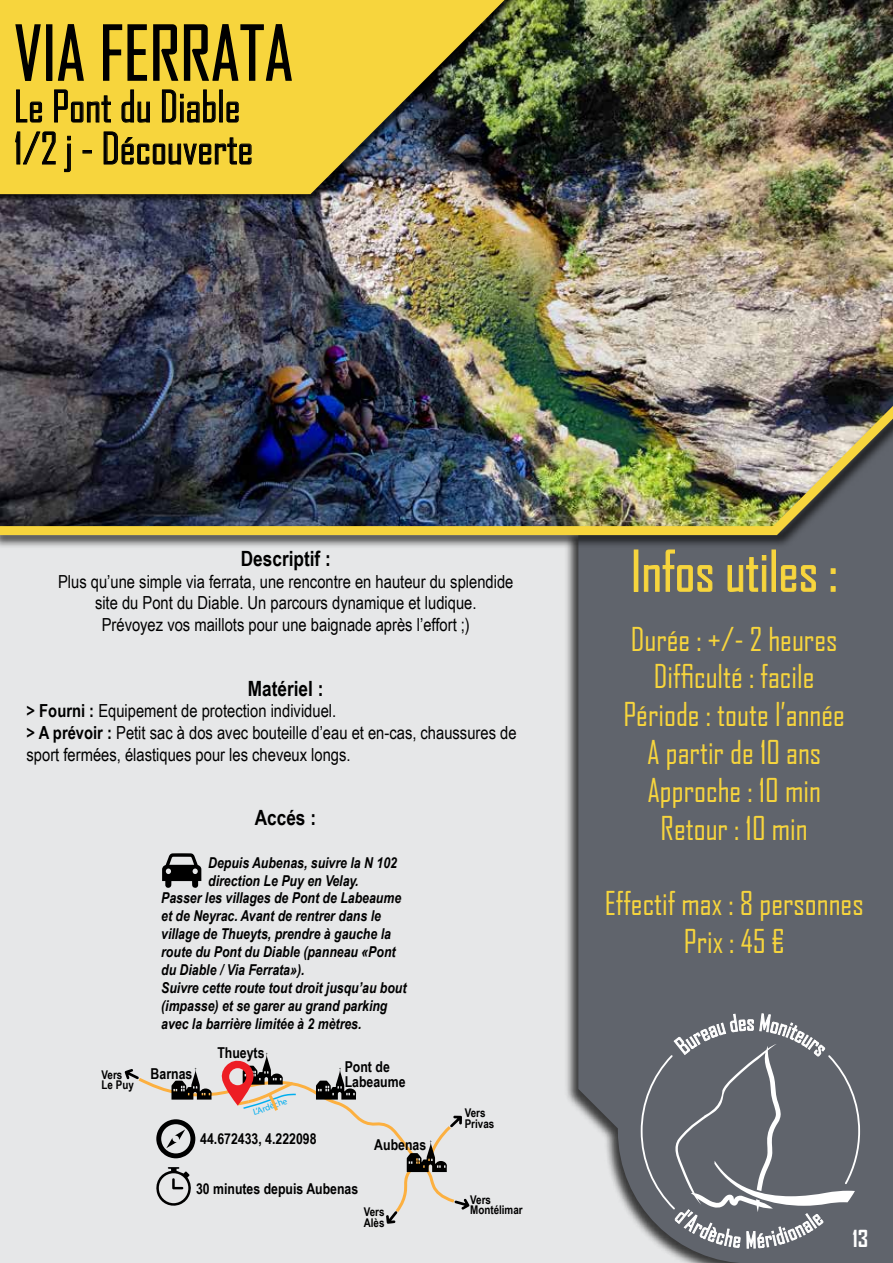
<style>
.page{position:relative;width:893px;height:1263px;background:#fff}
.page>*{position:absolute;margin:0;border:0;box-sizing:border-box;transform-origin:0 0}
.t1{font:72px "Agency FB";color:#000}
.t2{font:54px "Agency FB";color:#f7d53d}
.t3{font:42px/42px "Agency FB";color:#000}
.t4{font:31.5px/37.8px "Agency FB";color:#f7d53d;text-align:center}
.t5{font:700 22.5px "Agency FB";color:#fff}
.t6{font:700 21px "Arial Narrow";color:#000}
.t7{font:18px/21.6px "Arial Narrow";color:#000;text-align:center}
.t8{font:italic 700 15px "Arial Narrow";color:#000}
.t9{font:700 15px/15px "Arial Narrow";color:#000}
.t10{font:700 12px/10.5px "Arial Narrow";color:#000}
.s1{font-weight:700}
</style>
<div class="page">
<img style="left:0;top:0;width:893px;height:383px">
<div style="left:0;top:531px;width:893px;height:732px;background:#e6e7e8"></div>
<div style="left:564px;top:395px;width:329px;height:868px;background:#000;opacity:.75"></div>
<div style="left:578px;top:549px;width:315px;height:714px;background:#60646c"></div>
<svg style="left:641px;top:1007px;width:219px;height:256px"></svg>
<div style="left:0;top:0;width:536px;height:203px;background:#000;opacity:.75"></div>
<img style="left:0;top:0;width:505px;height:194px">
<div style="left:0;top:391px;width:893px;height:158px;background:#000;opacity:.75"></div>
<img style="left:0;top:383px;width:893px;height:157px">
<svg style="left:162px;top:853px;width:39px;height:35px"></svg>
<div style="left:46px;top:24px;width:6px;height:57px;border:2px solid #000"></div>
<svg style="left:57px;top:23px;width:28px;height:59px"></svg>
<svg style="left:102px;top:23px;width:191px;height:59px"></svg>
<svg style="left:14px;top:23px;width:28px;height:100px"></svg>
<svg style="left:54px;top:89px;width:57px;height:34px"></svg>
<svg style="left:121px;top:89px;width:29px;height:34px"></svg>
<svg style="left:162px;top:89px;width:54px;height:34px"></svg>
<svg style="left:226px;top:101px;width:13px;height:22px"></svg>
<svg style="left:15px;top:131px;width:41px;height:34px"></svg>
<svg style="left:64px;top:136px;width:7px;height:36px"></svg>
<svg style="left:83px;top:151px;width:8px;height:2px"></svg>
<svg style="left:103px;top:131px;width:149px;height:34px"></svg>
<div style="left:634px;top:550px;width:4px;height:42px;border:1px solid #f7d53d"></div>
<svg style="left:644px;top:549px;width:69px;height:43px"></svg>
<svg style="left:727px;top:555px;width:39px;height:37px"></svg>
<div style="left:762px;top:565px;width:4px;height:27px;border:1px solid #f7d53d"></div>
<div style="left:772px;top:550px;width:4px;height:42px;border:1px solid #f7d53d"></div>
<svg style="left:781px;top:565px;width:35px;height:27px"></svg>
<svg style="left:831px;top:568px;width:4px;height:6px"></svg>
<svg style="left:831px;top:586px;width:4px;height:6px"></svg>
<svg style="left:125px;top:1053px;width:345px;height:171px"></svg>
<h1 class="t1" style="left:14px;top:23px;width:281px">VIA FERRATA</h1>
<h3 class="t3" style="left:14px;top:88px;width:241px">Le Pont du Diable<br>1/2 j - Découverte</h3>
<p class="t6" style="left:241px;top:551px;width:91px">Descriptif :</p>
<p class="t7" style="left:58px;top:572px;width:457px">Plus qu’une simple via ferrata, une rencontre en hauteur du splendide site du Pont du Diable. Un parcours dynamique et ludique.<br>Prévoyez vos maillots pour une baignade après l’effort ;)</p>
<p class="t6" style="left:248px;top:680px;width:77px">Matériel :</p>
<p class="t7" style="left:27px;top:702px;width:491px;text-align:left"><span class="s1">&gt; Fourni :</span> Equipement de protection individuel.<br><span class="s1">&gt; A prévoir :</span> Petit sac à dos avec bouteille d’eau et en-cas, chaussures de sport fermées, élastiques pour les cheveux longs.</p>
<p class="t6" style="left:255px;top:810px;width:63px">Accés :</p>
<p class="t10" style="left:102px;top:1070px;width:34px">Vers<br>Le Puy</p>
<p class="t8" style="left:208px;top:857px;width:190px">Depuis Aubenas, suivre la N 102</p>
<p class="t8" style="left:208px;top:875px;width:152px">direction Le Puy en Velay.</p>
<p class="t8" style="left:161px;top:892px;width:241px">Passer les villages de Pont de Labeaume</p>
<p class="t8" style="left:161px;top:910px;width:221px">et de Neyrac. Avant de rentrer dans le</p>
<p class="t8" style="left:161px;top:928px;width:231px">village de Thueyts, prendre à gauche la</p>
<p class="t8" style="left:161px;top:946px;width:236px">route du Pont du Diable (panneau «Pont</p>
<p class="t8" style="left:161px;top:964px;width:145px">du Diable / Via Ferrata»).</p>
<p class="t8" style="left:161px;top:982px;width:247px">Suivre cette route tout droit jusqu’au bout</p>
<p class="t8" style="left:161px;top:1000px;width:228px">(impasse) et se garer au grand parking</p>
<p class="t8" style="left:161px;top:1018px;width:202px">avec la barrière limitée à 2 mètres.</p>
<p class="t9" style="left:217px;top:1047px;width:49px">Thueyts</p>
<p class="t9" style="left:151px;top:1067px;width:43px">Barnas</p>
<p class="t9" style="left:345px;top:1061px;width:62px">Pont de<br>Labeaume</p>
<p class="t9" style="left:200px;top:1133px;width:118px">44.672433, 4.222098</p>
<p class="t9" style="left:374px;top:1139px;width:53px">Aubenas</p>
<p class="t10" style="left:465px;top:1109px;width:31px">Vers<br>Privas</p>
<p class="t9" style="left:196px;top:1183px;width:164px">30 minutes depuis Aubenas</p>
<p class="t10" style="left:470px;top:1195px;width:22px">Vers</p>
<p class="t10" style="left:364px;top:1208px;width:22px">Vers</p>
<p class="t10" style="left:470px;top:1206px;width:54px">Montélimar</p>
<p class="t10" style="left:364px;top:1218px;width:22px">Alès</p>
<h2 class="t2" style="left:631px;top:548px;width:208px">Infos utiles :</h2>
<h3 class="t4" style="left:623px;top:622px;width:223px">Durée : +/- 2 heures<br>Difficulté : facile<br>Période : toute l’année<br>A partir de 10 ans<br>Approche : 10 min<br>Retour : 10 min</h3>
<h3 class="t4" style="left:605px;top:887px;width:260px">Effectif max : 8 personnes<br>Prix : 45 €</h3>
<p class="t5" style="left:853px;top:1226px;width:17px">13</p>
</div>
